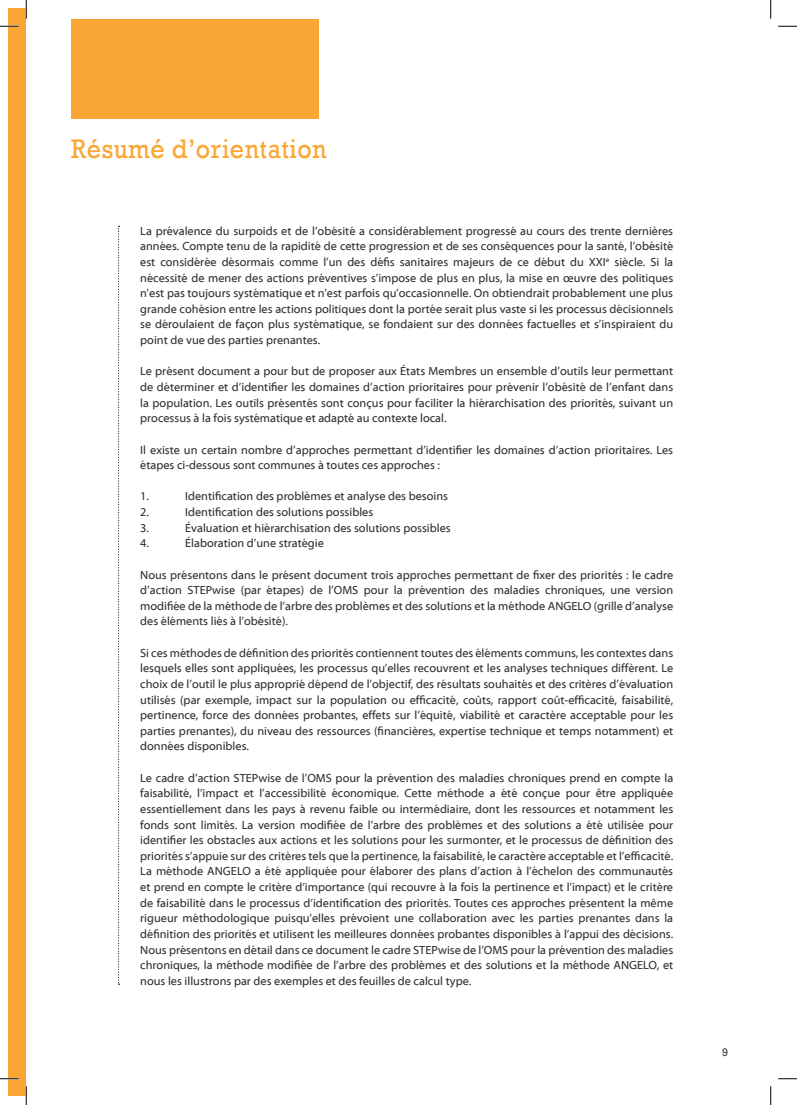
<style>
.page{position:relative;width:797px;height:1105px;background:#fff}
.page>*{position:absolute;margin:0;border:0;box-sizing:border-box;transform-origin:0 0}
.t1{font:27.5px "Rockwell";letter-spacing:.02em;color:#faa634;scale:.91 1}
.t2{font:11.88px/15.6px "Myriad Web Pro";color:#312f30;text-align:justify}
.t3{font:11.25px "Rockwell";color:#312f30}
</style>
<div class="page">
<div style="left:9px;top:9px;width:17px;height:1087px;background:#faa634"></div>
<svg style="left:118px;top:226px;width:1px;height:759px"></svg>
<div style="left:71px;top:19px;width:248px;height:100px;background:#faa634"></div>
<svg style="left:0;top:25px;width:19px;height:2px"></svg>
<svg style="left:778px;top:25px;width:19px;height:2px"></svg>
<svg style="left:0;top:1078px;width:19px;height:1px"></svg>
<svg style="left:778px;top:1078px;width:19px;height:1px"></svg>
<svg style="left:25px;top:0;width:2px;height:19px"></svg>
<svg style="left:25px;top:1086px;width:2px;height:19px"></svg>
<svg style="left:770px;top:0;width:1px;height:19px"></svg>
<svg style="left:770px;top:1086px;width:1px;height:19px"></svg>
<p class="t1" style="left:71px;top:133px;width:282px">Résumé d’orientation</p>
<p class="t2" style="left:140px;top:223px;width:534px">La prévalence du surpoids et de l’obésité a considérablement progressé au cours des trente dernières années. Compte tenu de la rapidité de cette progression et de ses conséquences pour la santé, l’obésité est considérée désormais comme l’un des défis sanitaires majeurs de ce début du XXI<sup>e</sup> siècle. Si la nécessité de mener des actions préventives s’impose de plus en plus, la mise en œuvre des politiques n’est pas toujours systématique et n’est parfois qu’occasionnelle. On obtiendrait probablement une plus grande cohésion entre les actions politiques dont la portée serait plus vaste si les processus décisionnels se déroulaient de façon plus systématique, se fondaient sur des données factuelles et s’inspiraient du point de vue des parties prenantes.</p>
<p class="t2" style="left:140px;top:364px;width:534px">Le présent document a pour but de proposer aux États Membres un ensemble d’outils leur permettant de déterminer et d’identifier les domaines d’action prioritaires pour prévenir l’obésité de l’enfant dans la population. Les outils présentés sont conçus pour faciliter la hiérarchisation des priorités, suivant un processus à la fois systématique et adapté au contexte local.</p>
<p class="t2" style="left:140px;top:442px;width:534px">Il existe un certain nombre d’approches permettant d’identifier les domaines d’action prioritaires. Les étapes ci-dessous sont communes à toutes ces approches :</p>
<p class="t2" style="left:140px;top:489px;width:10px">1.</p>
<p class="t2" style="left:185px;top:489px;width:264px">Identification des problèmes et analyse des besoins</p>
<p class="t2" style="left:140px;top:504px;width:10px">2.</p>
<p class="t2" style="left:185px;top:504px;width:189px">Identification des solutions possibles</p>
<p class="t2" style="left:140px;top:520px;width:10px">3.</p>
<p class="t2" style="left:185px;top:520px;width:267px">Évaluation et hiérarchisation des solutions possibles</p>
<p class="t2" style="left:140px;top:536px;width:10px">4.</p>
<p class="t2" style="left:185px;top:536px;width:140px">Élaboration d’une stratégie</p>
<p class="t2" style="left:140px;top:567px;width:534px">Nous présentons dans le présent document trois approches permettant de fixer des priorités : le cadre d’action STEPwise (par étapes) de l’OMS pour la prévention des maladies chroniques, une version modifiée de la méthode de l’arbre des problèmes et des solutions et la méthode ANGELO (grille d’analyse des éléments liés à l’obésité).</p>
<p class="t2" style="left:140px;top:645px;width:534px">Si ces méthodes de définition des priorités contiennent toutes des éléments communs, les contextes dans lesquels elles sont appliquées, les processus qu’elles recouvrent et les analyses techniques diffèrent. Le choix de l’outil le plus approprié dépend de l’objectif, des résultats souhaités et des critères d’évaluation utilisés (par exemple, impact sur la population ou efficacité, coûts, rapport coût-efficacité, faisabilité, pertinence, force des données probantes, effets sur l’équité, viabilité et caractère acceptable pour les parties prenantes), du niveau des ressources (financières, expertise technique et temps notamment) et données disponibles.</p>
<p class="t2" style="left:140px;top:770px;width:534px">Le cadre d’action STEPwise de l’OMS pour la prévention des maladies chroniques prend en compte la faisabilité, l’impact et l’accessibilité économique. Cette méthode a été conçue pour être appliquée essentiellement dans les pays à revenu faible ou intermédiaire, dont les ressources et notamment les fonds sont limités. La version modifiée de l’arbre des problèmes et des solutions a été utilisée pour identifier les obstacles aux actions et les solutions pour les surmonter, et le processus de définition des priorités s’appuie sur des critères tels que la pertinence, la faisabilité, le caractère acceptable et l’efficacité.<br>La méthode ANGELO a été appliquée pour élaborer des plans d’action à l’échelon des communautés et prend en compte le critère d’importance (qui recouvre à la fois la pertinence et l’impact) et le critère de faisabilité dans le processus d’identification des priorités. Toutes ces approches présentent la même rigueur méthodologique puisqu’elles prévoient une collaboration avec les parties prenantes dans la définition des priorités et utilisent les meilleures données probantes disponibles à l’appui des décisions.<br>Nous présentons en détail dans ce document le cadre STEPwise de l’OMS pour la prévention des maladies chroniques, la méthode modifiée de l’arbre des problèmes et des solutions et la méthode ANGELO, et nous les illustrons par des exemples et des feuilles de calcul type.</p>
<p class="t3" style="left:722px;top:1045px;width:8px">9</p>
</div>
